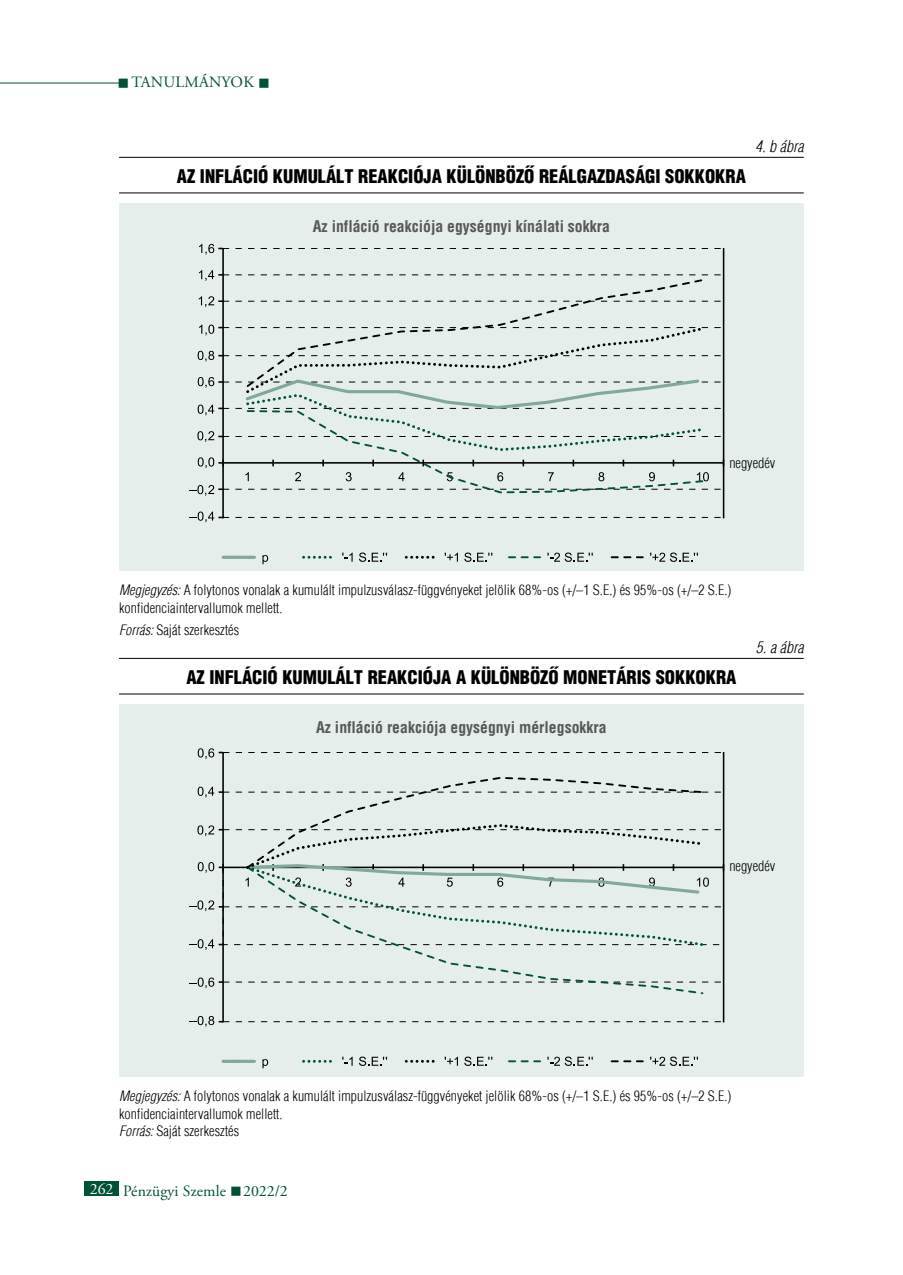
<style>
.page{position:relative;width:903px;height:1275px;background:#fff}
.page>*{position:absolute;margin:0;border:0;box-sizing:border-box;transform-origin:0 0}
.t1{font:900 condensed 18.38px "H Helvetica";color:#000}
.t2{font:700 condensed 15.75px "H Helvetica";color:#58585a}
.t3{font:15.75px "Adobe Garamond Pro";color:#005138}
.t4{font:italic 300 condensed 15.75px "H Helvetica";letter-spacing:.005em;color:#000}
.t5{font:15.75px "Adobe Garamond Pro";letter-spacing:.16em;color:#005138}
.t6{font:300 condensed 14px/17.5px "H Helvetica";letter-spacing:.005em;color:#000}
.s1{font-style:italic}
.s2{color:#fff}
</style>
<div class="page">
<hr style="left:0;top:83px;width:119px;height:1px;background:#005138">
<div style="left:84px;top:1181px;width:35px;height:15px;background:#005138"></div>
<hr style="left:119px;top:157px;width:685px;height:1px;background:#000">
<hr style="left:119px;top:192px;width:685px;height:1px;background:#000">
<div style="left:119px;top:203px;width:685px;height:367px;background:#e6eeeb"></div>
<svg style="left:189px;top:512px;width:534px;height:10px"></svg>
<svg style="left:199px;top:296px;width:524px;height:11px"></svg>
<svg style="left:199px;top:270px;width:524px;height:11px"></svg>
<svg style="left:199px;top:244px;width:524px;height:11px"></svg>
<hr style="left:222px;top:249px;width:2px;height:269px;background:#000">
<hr style="left:723px;top:249px;width:1px;height:269px;background:#000">
<svg style="left:303px;top:556px;width:29px;height:3px"></svg>
<svg style="left:406px;top:556px;width:29px;height:3px"></svg>
<svg style="left:509px;top:556px;width:31px;height:2px"></svg>
<svg style="left:612px;top:556px;width:31px;height:2px"></svg>
<hr style="left:223px;top:556px;width:31px;height:3px;background:#80a89c">
<svg style="left:262px;top:555px;width:6px;height:9px"></svg>
<svg style="left:342px;top:553px;width:11px;height:9px"></svg>
<svg style="left:359px;top:553px;width:28px;height:9px"></svg>
<svg style="left:445px;top:553px;width:13px;height:9px"></svg>
<svg style="left:464px;top:553px;width:28px;height:9px"></svg>
<svg style="left:547px;top:553px;width:46px;height:9px"></svg>
<svg style="left:650px;top:553px;width:48px;height:9px"></svg>
<svg style="left:245px;top:278px;width:460px;height:47px"></svg>
<svg style="left:189px;top:325px;width:534px;height:171px"></svg>
<hr style="left:119px;top:658px;width:685px;height:1px;background:#000">
<hr style="left:119px;top:694px;width:685px;height:1px;background:#000">
<div style="left:119px;top:704px;width:685px;height:372px;background:#e6eeeb"></div>
<svg style="left:223px;top:752px;width:501px;height:270px"></svg>
<svg style="left:189px;top:939px;width:33px;height:11px"></svg>
<svg style="left:189px;top:1016px;width:34px;height:11px"></svg>
<svg style="left:189px;top:977px;width:33px;height:11px"></svg>
<svg style="left:189px;top:900px;width:33px;height:11px"></svg>
<svg style="left:197px;top:825px;width:25px;height:11px"></svg>
<svg style="left:198px;top:787px;width:24px;height:10px"></svg>
<svg style="left:198px;top:748px;width:25px;height:11px"></svg>
<hr style="left:223px;top:867px;width:500px;height:1px;background:#000">
<hr style="left:222px;top:753px;width:2px;height:269px;background:#000">
<hr style="left:723px;top:753px;width:1px;height:269px;background:#000">
<svg style="left:198px;top:862px;width:26px;height:11px"></svg>
<svg style="left:303px;top:1060px;width:29px;height:3px"></svg>
<svg style="left:406px;top:1060px;width:29px;height:3px"></svg>
<svg style="left:509px;top:1060px;width:31px;height:2px"></svg>
<svg style="left:612px;top:1060px;width:31px;height:2px"></svg>
<hr style="left:223px;top:1060px;width:31px;height:3px;background:#80a89c">
<svg style="left:262px;top:1059px;width:6px;height:9px"></svg>
<svg style="left:342px;top:1057px;width:11px;height:9px"></svg>
<svg style="left:359px;top:1057px;width:28px;height:9px"></svg>
<svg style="left:445px;top:1057px;width:13px;height:9px"></svg>
<svg style="left:464px;top:1057px;width:28px;height:9px"></svg>
<svg style="left:547px;top:1057px;width:46px;height:9px"></svg>
<svg style="left:650px;top:1057px;width:48px;height:9px"></svg>
<svg style="left:245px;top:948px;width:460px;height:47px"></svg>
<svg style="left:244px;top:776px;width:465px;height:172px"></svg>
<p class="t5" style="left:118px;top:73px;width:154px">■Tanulmányok ■</p>
<h1 class="t1" style="left:177px;top:164px;width:119px">AZ INFLÁCIÓ KUMU</h1>
<h1 class="t1" style="left:318px;top:164px;width:429px">LÁLT REAKCIÓJA KÜLÖNBÖZŐ REÁLGAZDASÁGI SOKKOKRA</h1>
<p class="t4" style="left:755px;top:137px;width:50px">4. b ábra</p>
<p class="t2" style="left:313px;top:217px;width:299px">Az infláció reakciója egységnyi kínálati sokkra</p>
<p class="t6" style="left:729px;top:454px;width:47px">negyedév</p>
<p class="t6" style="left:119px;top:581px;width:614px"><span class="s1">Megjegyzés:</span> A folytonos vonalak a kumulált impulzusválasz-függvényeket jelölik 68%-os (+/–1 S.E.) és 95%-os (+/–2 S.E.) konfidenciaintervallumok mellett.</p>
<p class="t6" style="left:119px;top:621px;width:122px"><span class="s1">Forrás:</span> Saját szerkesztés</p>
<h1 class="t1" style="left:186px;top:665px;width:119px">AZ INFLÁCIÓ KUMU</h1>
<h1 class="t1" style="left:327px;top:665px;width:410px">LÁLT REAKCIÓJA A KÜLÖNBÖZŐ MONETÁRIS SOKKOKRA</h1>
<p class="t2" style="left:316px;top:718px;width:292px">Az infláció reakciója egységnyi mérlegsokkra</p>
<p class="t4" style="left:756px;top:638px;width:49px">5. a ábra</p>
<p class="t6" style="left:729px;top:857px;width:47px">negyedév</p>
<p class="t6" style="left:119px;top:1087px;width:614px"><span class="s1">Megjegyzés:</span> A folytonos vonalak a kumulált impulzusválasz-függvényeket jelölik 68%-os (+/–1 S.E.) és 95%-os (+/–2 S.E.) konfidenciaintervallumok mellett.<br><span class="s1">Forrás:</span> Saját szerkesztés</p>
<p class="t3" style="left:90px;top:1181px;width:199px"><span class="s2">262</span> Pénzügyi Szemle ■ 2022/2</p>
</div>
